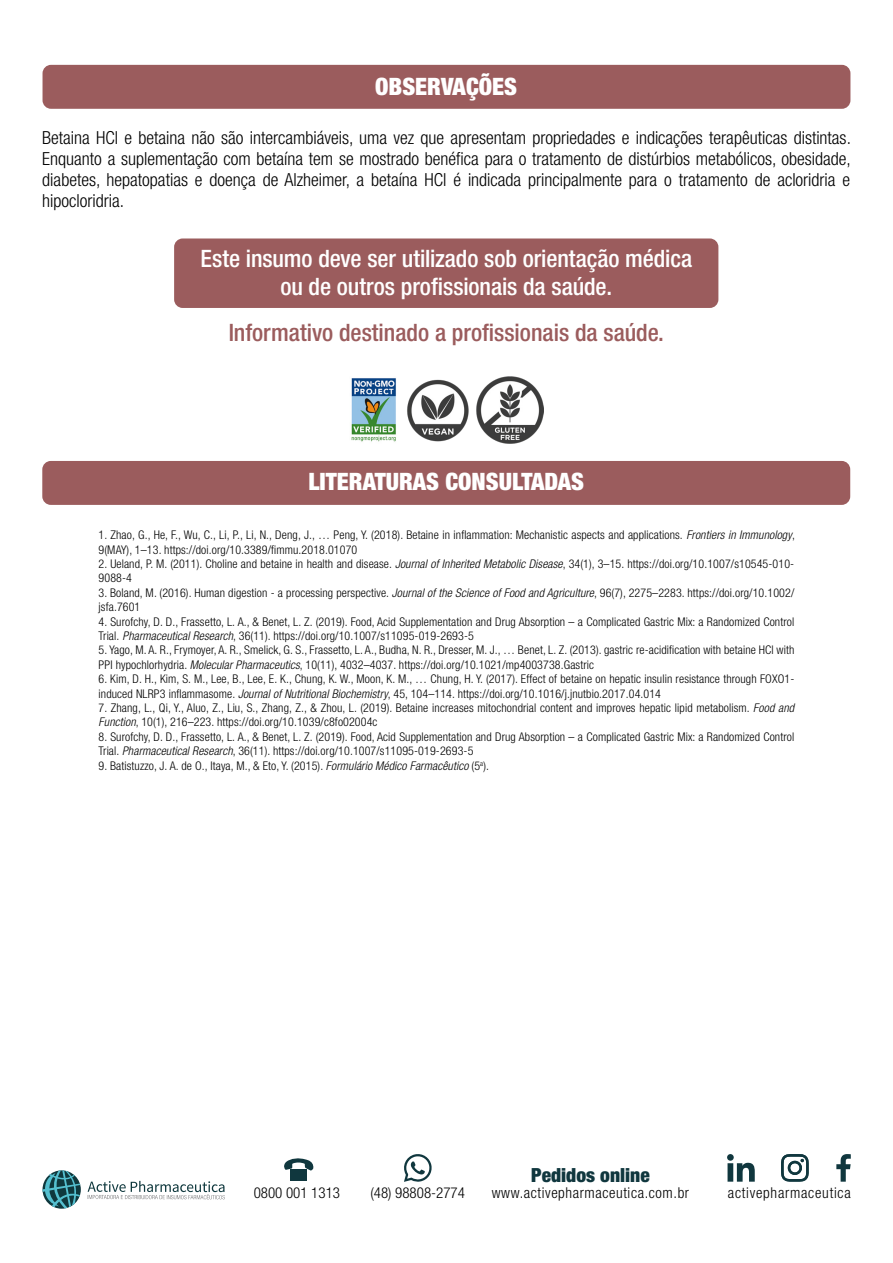
<style>
.page{position:relative;width:893px;height:1263px;background:#fff}
.page>*{position:absolute;margin:0;border:0;box-sizing:border-box;transform-origin:0 0}
.t1{font:500 condensed 24px/28.8px "Helvetica Neue LT Pro";letter-spacing:-.005em;color:#fff;text-align:center}
.t2{font:500 condensed 24px "Helvetica Neue LT Pro";color:#9b5c5d}
.t3{font:900 condensed 24px "Helvetica Neue LT Pro";color:#fff}
.t4{font:900 condensed 19.5px "Helvetica Neue LT Pro";color:#10373e}
.t5{font:300 condensed 18px/21px "Helvetica Neue LT Pro";color:#000;text-align:justify}
.t6{font:300 condensed 15px "Helvetica Neue LT Pro";letter-spacing:.04em;color:#000}
.t7{font:300 condensed 15px "Helvetica Neue LT Pro";color:#000}
.t8{font:300 condensed 12px/14.4px "Helvetica Neue LT Pro";letter-spacing:.01em;color:#000}
.s1{font-style:italic}
</style>
<div class="page">
<div style="left:42px;top:461px;width:808px;height:44px;background:#9b5c5d;border-radius:9px"></div>
<div style="left:43px;top:65px;width:807px;height:44px;background:#9b5c5d;border-radius:9px"></div>
<div style="left:174px;top:238px;width:544px;height:70px;background:#9b5c5d;border-radius:9px"></div>
<img style="left:351px;top:378px;width:45px;height:64px">
<img style="left:476px;top:377px;width:67px;height:66px">
<img style="left:407px;top:379px;width:62px;height:63px">
<svg style="left:836px;top:1154px;width:15px;height:28px"></svg>
<svg style="left:781px;top:1154px;width:28px;height:28px"></svg>
<svg style="left:404px;top:1154px;width:28px;height:28px"></svg>
<svg style="left:727px;top:1154px;width:28px;height:28px"></svg>
<svg style="left:284px;top:1158px;width:30px;height:12px"></svg>
<div style="left:291px;top:1169px;width:16px;height:12px;background:#10373e"></div>
<svg style="left:42px;top:1170px;width:39px;height:39px"></svg>
<svg style="left:43px;top:1170px;width:37px;height:38px"></svg>
<svg style="left:88px;top:1181px;width:137px;height:18px"></svg>
<h1 class="t3" style="left:375px;top:72px;width:143px">OBSERVAÇÕES</h1>
<p class="t5" style="left:42px;top:127px;width:810px">Betaina HCl e betaina não são intercambiáveis, uma vez que apresentam propriedades e indicações terapêuticas distintas.<br>Enquanto a suplementação com betaína tem se mostrado benéfica para o tratamento de distúrbios metabólicos, obesidade, diabetes, hepatopatias e doença de Alzheimer, a betaína HCl é indicada principalmente para o tratamento de acloridria e hipocloridria.</p>
<h1 class="t1" style="left:200px;top:243px;width:493px">Este insumo deve ser utilizado sob orientação médica ou de outros profissionais da saúde.</h1>
<h1 class="t2" style="left:229px;top:318px;width:437px">Informativo destinado a profissionais da saúde.</h1>
<h1 class="t3" style="left:308px;top:467px;width:277px">LITERATURAS CONSULTADAS</h1>
<p class="t8" style="left:99px;top:528px;width:698px">1. Zhao, G., He, F., Wu, C., Li, P., Li, N., Deng, J., … Peng, Y. (2018). Betaine in inflammation: Mechanistic aspects and applications. <span class="s1">Frontiers in Immunology</span>,<br>9(MAY), 1–13. https://doi.org/10.3389/fimmu.2018.01070</p>
<p class="t8" style="left:99px;top:556px;width:697px">2. Ueland, P. M. (2011). Choline and betaine in health and disease. <span class="s1">Journal of Inherited Metabolic Disease</span>, 34(1), 3–15. https://doi.org/10.1007/s10545-010-<br>9088-4</p>
<p class="t8" style="left:99px;top:585px;width:697px">3. Boland, M. (2016). Human digestion - a processing perspective. <span class="s1">Journal of the Science of Food and Agriculture</span>, 96(7), 2275–2283. https://doi.org/10.1002/ jsfa.7601</p>
<p class="t8" style="left:99px;top:614px;width:697px">4. Surofchy, D. D., Frassetto, L. A., &amp; Benet, L. Z. (2019). Food, Acid Supplementation and Drug Absorption – a Complicated Gastric Mix: a Randomized Control<br>Trial. <span class="s1">Pharmaceutical Research</span>, 36(11). https://doi.org/10.1007/s11095-019-2693-5</p>
<p class="t8" style="left:99px;top:643px;width:697px">5. Yago, M. A. R., Frymoyer, A. R., Smelick, G. S., Frassetto, L. A., Budha, N. R., Dresser, M. J., … Benet, L. Z. (2013). gastric re-acidification with betaine HCl with<br>PPI hypochlorhydria. <span class="s1">Molecular Pharmaceutics</span>, 10(11), 4032–4037. https://doi.org/10.1021/mp4003738.Gastric</p>
<p class="t8" style="left:99px;top:672px;width:697px">6. Kim, D. H., Kim, S. M., Lee, B., Lee, E. K., Chung, K. W., Moon, K. M., … Chung, H. Y. (2017). Effect of betaine on hepatic insulin resistance through FOXO1- induced NLRP3 inflammasome. <span class="s1">Journal of Nutritional Biochemistry</span>, 45, 104–114. https://doi.org/10.1016/j.jnutbio.2017.04.014</p>
<p class="t8" style="left:99px;top:700px;width:697px">7. Zhang, L., Qi, Y., Aluo, Z., Liu, S., Zhang, Z., &amp; Zhou, L. (2019). Betaine increases mitochondrial content and improves hepatic lipid metabolism. <span class="s1">Food and<br>Function</span>, 10(1), 216–223. https://doi.org/10.1039/c8fo02004c</p>
<p class="t8" style="left:99px;top:729px;width:697px">8. Surofchy, D. D., Frassetto, L. A., &amp; Benet, L. Z. (2019). Food, Acid Supplementation and Drug Absorption – a Complicated Gastric Mix: a Randomized Control<br>Trial. <span class="s1">Pharmaceutical Research</span>, 36(11). https://doi.org/10.1007/s11095-019-2693-5</p>
<p class="t8" style="left:99px;top:758px;width:392px">9. Batistuzzo, J. A. de O., Itaya, M., &amp; Eto, Y. (2015). <span class="s1">Formulário Médico Farmacêutico</span> (5<sup>a</sup>).</p>
<h2 class="t4" style="left:531px;top:1163px;width:120px">Pedidos online</h2>
<p class="t7" style="left:254px;top:1184px;width:88px">0800 001 1313</p>
<p class="t7" style="left:371px;top:1184px;width:96px">(48) 98808-2774</p>
<p class="t6" style="left:492px;top:1184px;width:199px">www.activepharmaceutica.com.br</p>
<p class="t6" style="left:728px;top:1184px;width:124px">activepharmaceutica</p>
</div>
